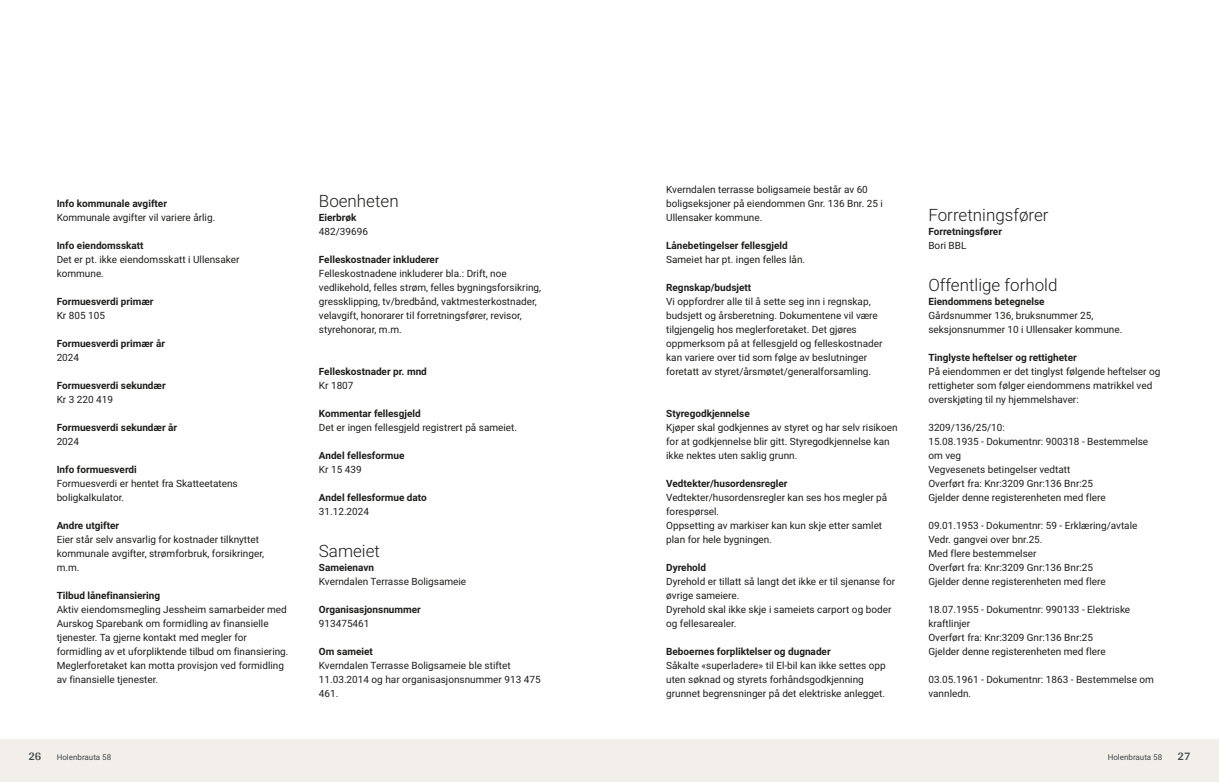
<style>
.page{position:relative;width:1219px;height:782px;background:#fff}
.page>*{position:absolute;margin:0;border:0;box-sizing:border-box;transform-origin:0 0}
.t1{font:300 17px "Roboto Vitec";color:#1d1d1b}
.t2{font:700 12px "Arya";color:#414749}
.t3{font:10px/14px "Roboto Vitec";color:#1d1d1b}
.t4{font:700 10px "Roboto Vitec";color:#1d1d1b}
.t5{font:8px "Roboto Vitec";color:#414749}
</style>
<div class="page">
<div style="left:0;top:739px;width:612px;height:42px;background:#f2eeea"></div>
<div style="left:607px;top:739px;width:612px;height:42px;background:#f2eeea"></div>
<p class="t4" style="left:57px;top:196px;width:112px">Info kommunale avgifter</p>
<p class="t3" style="left:57px;top:209px;width:160px">Kommunale avgifter vil variere årlig.</p>
<p class="t4" style="left:57px;top:238px;width:88px">Info eiendomsskatt</p>
<p class="t3" style="left:57px;top:251px;width:184px">Det er pt. ikke eiendomsskatt i Ullensaker kommune.</p>
<p class="t4" style="left:57px;top:294px;width:98px">Formuesverdi primær</p>
<p class="t3" style="left:57px;top:307px;width:50px">Kr 805 105</p>
<p class="t4" style="left:57px;top:336px;width:110px">Formuesverdi primær år</p>
<p class="t3" style="left:57px;top:349px;width:24px">2024</p>
<p class="t4" style="left:57px;top:378px;width:111px">Formuesverdi sekundær</p>
<p class="t3" style="left:57px;top:391px;width:58px">Kr 3 220 419</p>
<p class="t4" style="left:57px;top:420px;width:122px">Formuesverdi sekundær år</p>
<p class="t3" style="left:57px;top:433px;width:24px">2024</p>
<p class="t4" style="left:57px;top:462px;width:82px">Info formuesverdi</p>
<p class="t3" style="left:57px;top:475px;width:183px">Formuesverdi er hentet fra Skatteetatens boligkalkulator.</p>
<p class="t4" style="left:57px;top:518px;width:64px">Andre utgifter</p>
<p class="t3" style="left:57px;top:531px;width:209px">Eier står selv ansvarlig for kostnader tilknyttet kommunale avgifter, strømforbruk, forsikringer, m.m.</p>
<p class="t4" style="left:57px;top:588px;width:105px">Tilbud lånefinansiering</p>
<p class="t3" style="left:57px;top:601px;width:233px">Aktiv eiendomsmegling Jessheim samarbeider med Aurskog Sparebank om formidling av finansielle tjenester. Ta gjerne kontakt med megler for formidling av et uforpliktende tilbud om finansiering.<br>Meglerforetaket kan motta provisjon ved formidling av finansielle tjenester.</p>
<p class="t2" style="left:28px;top:749px;width:15px">26</p>
<p class="t5" style="left:57px;top:751px;width:56px">Holenbrauta 58</p>
<h1 class="t1" style="left:319px;top:188px;width:81px">Boenheten</h1>
<p class="t4" style="left:319px;top:210px;width:39px">Eierbrøk</p>
<p class="t3" style="left:319px;top:223px;width:51px">482/ 39696</p>
<p class="t4" style="left:319px;top:252px;width:121px">Felleskostnader inkluderer</p>
<p class="t3" style="left:319px;top:265px;width:224px">Felleskostnadene inkluderer bla.: Drift, noe vedlikehold, felles strøm, felles bygningsforsikring, gressklipping, tv/bredbånd, vaktmesterkostnader, velavgift, honorarer til forretningsfører, revisor, styrehonorar, m.m.</p>
<p class="t4" style="left:319px;top:364px;width:110px">Felleskostnader pr. mnd</p>
<p class="t3" style="left:319px;top:377px;width:36px">Kr 1807</p>
<p class="t4" style="left:319px;top:406px;width:103px">Kommentar fellesgjeld</p>
<p class="t3" style="left:319px;top:419px;width:200px">Det er ingen fellesgjeld registrert på sameiet.</p>
<p class="t4" style="left:319px;top:448px;width:87px">Andel fellesformue</p>
<p class="t3" style="left:319px;top:461px;width:44px">Kr 15 439</p>
<p class="t4" style="left:319px;top:490px;width:109px">Andel fellesformue dato</p>
<p class="t3" style="left:319px;top:503px;width:52px">31.12.2024</p>
<h1 class="t1" style="left:319px;top:538px;width:63px">Sameiet</h1>
<p class="t4" style="left:319px;top:560px;width:57px">Sameienavn</p>
<p class="t3" style="left:319px;top:573px;width:149px">Kverndalen Terrasse Boligsameie</p>
<p class="t4" style="left:319px;top:602px;width:103px">Organisasjonsnummer</p>
<p class="t3" style="left:319px;top:615px;width:52px">913475461</p>
<p class="t4" style="left:319px;top:644px;width:56px">Om sameiet</p>
<p class="t3" style="left:319px;top:657px;width:223px">Kverndalen Terrasse Boligsameie ble stiftet<br>11.03.2014 og har organisasjonsnummer 913 475<br>461.</p>
<p class="t3" style="left:666px;top:181px;width:218px">Kverndalen terrasse boligsameie består av 60 boligseksjoner på eiendommen Gnr. 136 Bnr. 25 i<br>Ullensaker kommune.</p>
<p class="t4" style="left:666px;top:238px;width:123px">Lånebetingelser fellesgjeld</p>
<p class="t3" style="left:666px;top:251px;width:141px">Sameiet har pt. ingen felles lån.</p>
<p class="t4" style="left:666px;top:280px;width:87px">Regnskap/ budsjett</p>
<p class="t3" style="left:666px;top:293px;width:218px">Vi oppfordrer alle til å sette seg inn i regnskap, budsjett og årsberetning. Dokumentene vil være tilgjengelig hos meglerforetaket. Det gjøres oppmerksom på at fellesgjeld og felleskostnader kan variere over tid som følge av beslutninger foretatt av styret/ årsmøtet/ generalforsamling.</p>
<p class="t4" style="left:666px;top:406px;width:85px">Styregodkjennelse</p>
<p class="t3" style="left:666px;top:419px;width:233px">Kjøper skal godkjennes av styret og har selv risikoen for at godkjennelse blir gitt. Styregodkjennelse kan ikke nektes uten saklig grunn.</p>
<p class="t4" style="left:666px;top:476px;width:123px">Vedtekter/ husordensregler</p>
<p class="t3" style="left:666px;top:489px;width:223px">Vedtekter/ husordensregler kan ses hos megler på forespørsel.<br>Oppsetting av markiser kan kun skje etter samlet plan for hele bygningen.</p>
<p class="t4" style="left:666px;top:560px;width:42px">Dyrehold</p>
<p class="t3" style="left:666px;top:573px;width:231px">Dyrehold er tillatt så langt det ikke er til sjenanse for øvrige sameiere.<br>Dyrehold skal ikke skje i sameiets carport og boder og fellesarealer.</p>
<p class="t4" style="left:666px;top:644px;width:166px">Beboernes forpliktelser og dugnader</p>
<p class="t3" style="left:666px;top:657px;width:221px">Såkalte «superladere» til El‑bil kan ikke settes opp uten søknad og styrets forhåndsgodkjenning grunnet begrensninger på det elektriske anlegget.</p>
<h1 class="t1" style="left:928px;top:202px;width:122px">Forretningsfører</h1>
<p class="t4" style="left:928px;top:224px;width:75px">Forretningsfører</p>
<p class="t3" style="left:928px;top:237px;width:40px">Bori BBL</p>
<h1 class="t1" style="left:928px;top:272px;width:131px">Offentlige forhold</h1>
<p class="t4" style="left:928px;top:294px;width:118px">Eiendommens betegnelse</p>
<p class="t3" style="left:928px;top:307px;width:195px">Gårdsnummer 136, bruksnummer 25, seksjonsnummer 10 i Ullensaker kommune.</p>
<p class="t4" style="left:928px;top:350px;width:150px">Tinglyste heftelser og rettigheter</p>
<p class="t3" style="left:928px;top:363px;width:233px">På eiendommen er det tinglyst følgende heftelser og rettigheter som følger eiendommens matrikkel ved overskjøting til ny hjemmelshaver:</p>
<p class="t3" style="left:928px;top:419px;width:221px">3209/ 136/ 25/ 10:<br>15.08.1935 ‑ Dokumentnr: 900318 ‑ Bestemmelse om veg<br>Vegvesenets betingelser vedtatt<br>Overført fra: Knr:3209 Gnr:136 Bnr:25<br>Gjelder denne registerenheten med flere</p>
<p class="t3" style="left:928px;top:517px;width:211px">09.01.1953 ‑ Dokumentnr: 59 ‑ Erklæring/ avtale Vedr. gangvei over bnr.25.<br>Med flere bestemmelser<br>Overført fra: Knr:3209 Gnr:136 Bnr:25<br>Gjelder denne registerenheten med flere</p>
<p class="t3" style="left:928px;top:601px;width:203px">18.07.1955 ‑ Dokumentnr: 990133 ‑ Elektriske kraftlinjer<br>Overført fra: Knr:3209 Gnr:136 Bnr:25<br>Gjelder denne registerenheten med flere</p>
<p class="t3" style="left:928px;top:671px;width:227px">03.05.1961 ‑ Dokumentnr: 1863 ‑ Bestemmelse om vannledn.</p>
<p class="t5" style="left:1108px;top:751px;width:56px">Holenbrauta 58</p>
<p class="t2" style="left:1177px;top:749px;width:15px">27</p>
</div>
